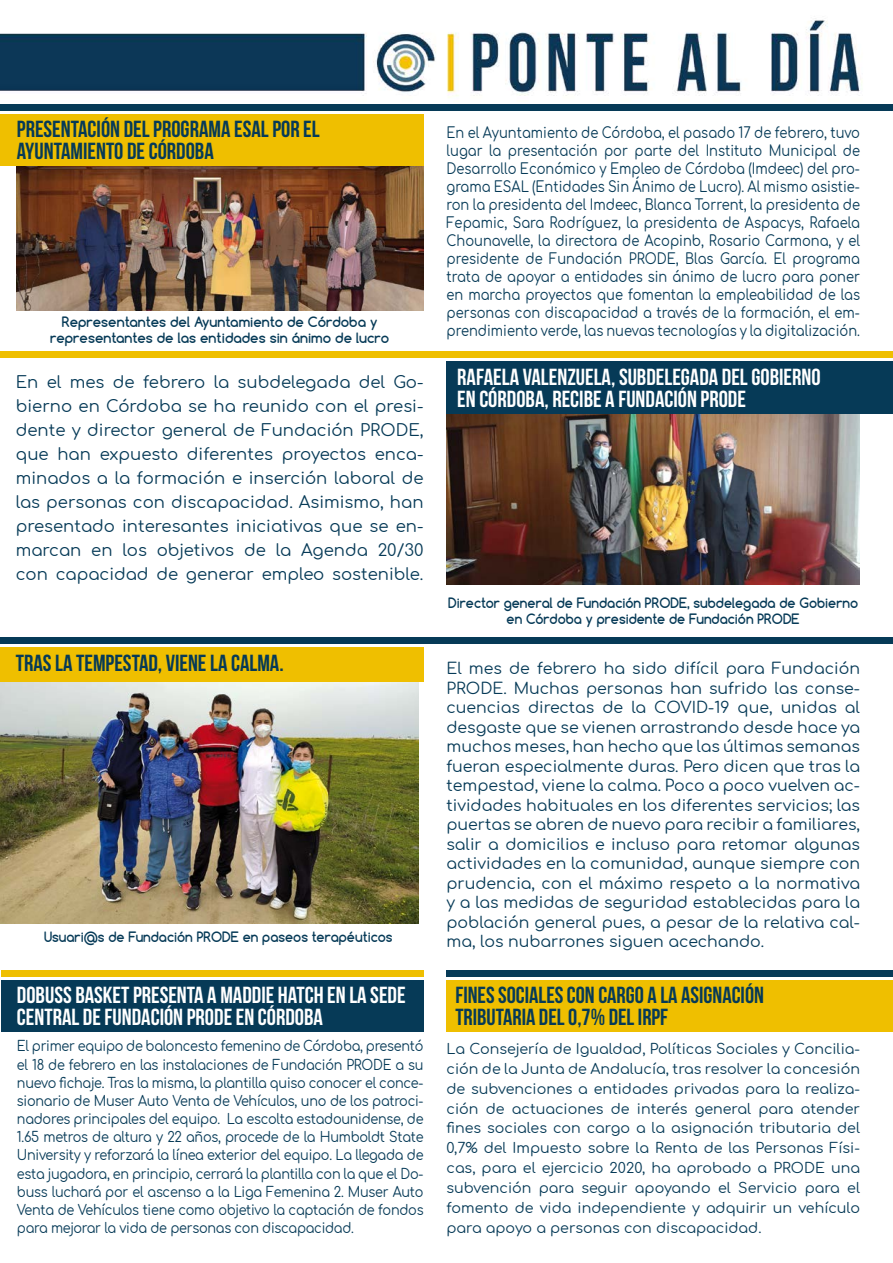
<style>
.page{position:relative;width:893px;height:1263px;background:#fff}
.page>*{position:absolute;margin:0;border:0;box-sizing:border-box;transform-origin:0 0}
.t1{font:23.25px/22.5px "Bebas Neue";color:#fff}
.t2{font:23.25px/22.5px "Bebas Neue";color:#063a57}
.t3{font:16.5px/24px "Comfortaa";color:#063a57;text-align:justify}
.t4{font:15.75px/19.5px "Comfortaa";color:#063a57;text-align:justify}
.t5{font:15px/18px "Comfortaa";color:#063a57;text-align:justify;scale:.87 1}
.t6{font:14.25px/18.1px "Comfortaa";letter-spacing:-.02em;color:#063a57;text-align:justify;scale:.9 1}
.t7{font:14.25px/20px "Comfortaa";letter-spacing:-.02em;color:#063a57;text-align:justify}
.t8{font:700 13.5px/16.2px "Comfortaa";color:#063a57;text-align:center;scale:.96 1}
.t9{font:700 13.5px/16.2px "Comfortaa";color:#063a57;text-align:center}
</style>
<div class="page">
<img style="left:0;top:18px;width:893px;height:1014px">
<img style="left:17px;top:166px;width:406px;height:144px">
<div style="left:0;top:104px;width:893px;height:6px;background:#063a57"></div>
<div style="left:0;top:114px;width:423px;height:52px;background:#efbf00"></div>
<img style="left:446px;top:414px;width:414px;height:171px">
<div style="left:0;top:351px;width:893px;height:6px;background:#efbf00"></div>
<div style="left:446px;top:361px;width:447px;height:53px;background:#063a57"></div>
<div style="left:0;top:637px;width:893px;height:6px;background:#063a57"></div>
<div style="left:0;top:647px;width:423px;height:35px;background:#efbf00"></div>
<div style="left:1px;top:970px;width:422px;height:6px;background:#efbf00"></div>
<div style="left:1px;top:980px;width:422px;height:52px;background:#063a57"></div>
<div style="left:446px;top:970px;width:447px;height:6px;background:#063a57"></div>
<div style="left:446px;top:980px;width:447px;height:52px;background:#efbf00"></div>
<img style="left:1px;top:683px;width:417px;height:240px">
<h1 class="t2" style="left:17px;top:117px;width:304px">PRESENTACIÓN DEL PROGRAMA ESAL POR EL<br>AYUNTAMIENTO DE CÓRDOBA</h1>
<p class="t5" style="left:446px;top:121px;width:477px">En el Ayuntamiento de Córdoba, el pasado 17 de febrero, tuvo lugar la presentación por parte del Instituto Municipal de Desarrollo Económico y Empleo de Córdoba (Imdeec) del pro&shy;grama ESAL (Entidades Sin Ánimo de Lucro). Al mismo asistie&shy;ron la presidenta del Imdeec, Blanca Torrent, la presidenta de Fepamic, Sara Rodríguez, la presidenta de Aspacys, Rafaela Chounavelle, la directora de Acopinb, Rosario Carmona, y el presidente de Fundación PRODE, Blas García. El programa trata de apoyar a entidades sin ánimo de lucro para poner en marcha proyectos que fomentan la empleabilidad de las personas con discapacidad a través de la formación, el em&shy;prendimiento verde, las nuevas tecnologías y la digitalización.</p>
<h1 class="t1" style="left:457px;top:365px;width:365px">RAFAELA VALENZUELA, SUBDELEGADA DEL GOBIERNO<br>EN CÓRDOBA, RECIBE A FUNDACIÓN PRODE</h1>
<p class="t9" style="left:50px;top:314px;width:341px">Representantes del Ayuntamiento de Córdoba y representantes de las entidades sin ánimo de lucro</p>
<p class="t3" style="left:16px;top:367px;width:409px">En el mes de febrero la subdelegada del Go&shy;bierno en Córdoba se ha reunido con el presi&shy;dente y director general de Fundación PRODE, que han expuesto diferentes proyectos enca&shy;minados a la formación e inserción laboral de las personas con discapacidad. Asimismo, han presentado interesantes iniciativas que se en&shy;marcan en los objetivos de la Agenda 20/30 con capacidad de generar empleo sostenible.</p>
<p class="t8" style="left:448px;top:595px;width:428px">Director general de Fundación PRODE, subdelegada de Gobierno en Córdoba y presidente de Fundación PRODE</p>
<h1 class="t2" style="left:16px;top:651px;width:269px">TRAS LA TEMPESTAD, VIENE LA CALMA.</h1>
<p class="t4" style="left:446px;top:657px;width:415px">El mes de febrero ha sido difícil para Fundación PRODE. Muchas personas han sufrido las conse&shy;cuencias directas de la COVID-19 que, unidas al desgaste que se vienen arrastrando desde hace ya muchos meses, han hecho que las últimas semanas fueran especialmente duras. Pero dicen que tras la tempestad, viene la calma. Poco a poco vuelven ac&shy;tividades habituales en los diferentes servicios; las puertas se abren de nuevo para recibir a familiares, salir a domicilios e incluso para retomar algunas actividades en la comunidad, aunque siempre con prudencia, con el máximo respeto a la normativa y a las medidas de seguridad establecidas para la población general pues, a pesar de la relativa cal&shy;ma, los nubarrones siguen acechando.</p>
<h1 class="t1" style="left:17px;top:983px;width:390px">DOBUSS BASKET PRESENTA A MADDIE HATCH EN LA SEDE<br>CENTRAL DE FUNDACIÓN PRODE EN CÓRDOBA</h1>
<p class="t6" style="left:17px;top:1035px;width:453px">El primer equipo de baloncesto femenino de Córdoba, presentó el 18 de febrero en las instalaciones de Fundación PRODE a su nuevo fichaje. Tras la misma, la plantilla quiso conocer el conce&shy;sionario de Muser Auto Venta de Vehículos, uno de los patroci&shy;nadores principales del equipo. La escolta estadounidense, de 1.65 metros de altura y 22 años, procede de la Humboldt State University y reforzará la línea exterior del equipo. La llegada de esta jugadora, en principio, cerrará la plantilla con la que el Do&shy;buss luchará por el ascenso a la Liga Femenina 2. Muser Auto Venta de Vehículos tiene como objetivo la captación de fondos para mejorar la vida de personas con discapacidad.</p>
<p class="t7" style="left:446px;top:1037px;width:415px">La Consejería de Igualdad, Políticas Sociales y Concilia&shy;ción de la Junta de Andalucía, tras resolver la concesión de subvenciones a entidades privadas para la realiza&shy;ción de actuaciones de interés general para atender fines sociales con cargo a la asignación tributaria del 0,7% del Impuesto sobre la Renta de las Personas Físi&shy;cas, para el ejercicio 2020, ha aprobado a PRODE una subvención para seguir apoyando el Servicio para el fomento de vida independiente y adquirir un vehículo para apoyo a personas con discapacidad.</p>
<p class="t8" style="left:44px;top:928px;width:365px">Usuari@s de Fundación PRODE en paseos terapéuticos</p>
<h1 class="t2" style="left:455px;top:983px;width:310px">FINES SOCIALES CON CARGO A LA ASIGNACIÓN<br>TRIBUTARIA DEL 0,7% DEL IRPF</h1>
</div>
